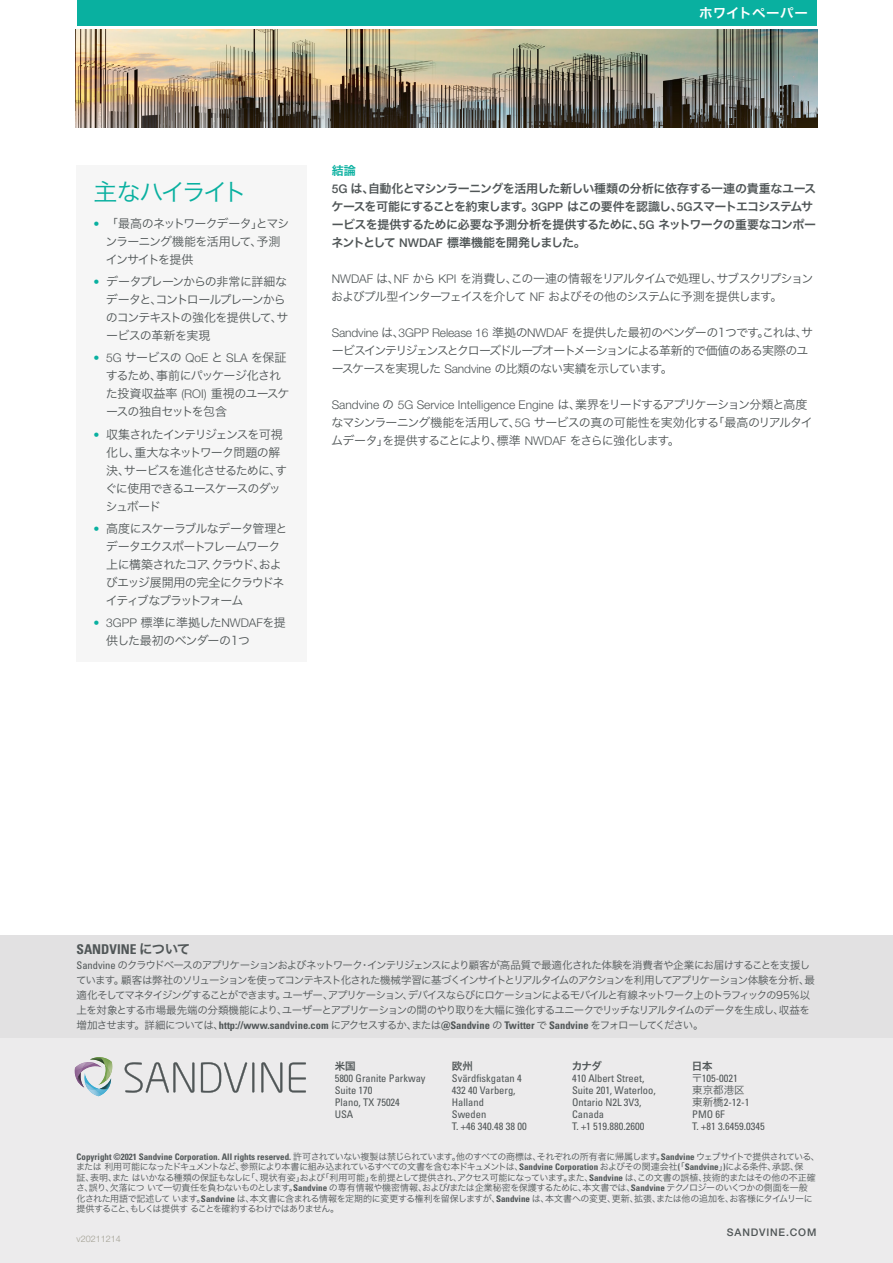
<style>
.page{position:relative;width:893px;height:1263px;background:#fff}
.page>*{position:absolute;margin:0;border:0;box-sizing:border-box;transform-origin:0 0}
.t1{font:24px "Hira Kaku Pro W3";letter-spacing:-.1em;color:#09b0a0}
.t2{font:700 condensed 13.5px "Univers LT Pro";color:#505657}
.t3{font:13.5px "Hira Kaku Pro W6";letter-spacing:.015em;color:#fff}
.t4{font:12px/18px "Hira Kaku Pro W3";letter-spacing:-.075em;color:#505657}
.t5{font:12px/18px "Hira Kaku Pro W6";letter-spacing:-.045em;color:#505657}
.t6{font:300 12px "Helvetica Neue LT Pro";color:#505657}
.t7{font:12px/18px "Hira Kaku Pro W3";letter-spacing:-.055em;color:#505657}
.t8{font:12px "Hira Kaku Pro W3";letter-spacing:-.045em;color:#505657}
.t9{font:10.5px/15px "Hira Kaku Pro W3";letter-spacing:-.085em;color:#505657}
.t10{font:condensed 10.5px/12px "Univers LT Pro";color:#505657}
.t11{font:700 condensed 10.5px "Univers LT Pro";color:#505657}
.t12{font:500 10.5px "Helvetica Neue LT Pro";letter-spacing:.08em;color:#505657}
.t13{font:10.5px "Hira Kaku Pro W6";letter-spacing:-.035em;color:#505657}
.t14{font:9px/10.5px "Hira Kaku Pro W3";letter-spacing:-.055em;color:#505657}
.t15{font:700 condensed 9px "Univers LT Pro";color:#505657}
.t16{font:300 9px "Helvetica Neue LT Pro";color:#a19f92}
.s1{font-family:"Helvetica Neue LT Pro";font-weight:500;color:#09b0a0}
.s2{font-family:"Helvetica Neue LT Pro";font-weight:300}
.s3{font-weight:500;color:#09b0a0}
.s4{font-family:"Hira Kaku Pro W3";font-weight:400}
.s5{color:#09b0a0}
.s6{font-family:"Helvetica Neue LT Pro";font-weight:500}
.s7{font-family:"Hira Kaku Pro W6";font-weight:400;font-stretch:normal}
.s8{font-family:"Univers LT Pro";font-stretch:condensed}
.s9{font-family:"Hira Kaku Pro W3";font-weight:400;font-stretch:normal}
.s10{font-family:"Hira Kaku Pro W3";font-stretch:normal}
.s11{font-family:"Univers LT Pro";font-weight:700;font-stretch:condensed}
</style>
<div class="page">
<div style="left:77px;top:0;width:739px;height:26px;background:#09b0a0"></div>
<img style="left:76px;top:30px;width:741px;height:98px">
<div style="left:0;top:975px;width:893px;height:288px;background:#ecebec"></div>
<div style="left:0;top:935px;width:893px;height:102px;background:#e2e1e2"></div>
<svg style="left:74px;top:1057px;width:39px;height:39px"></svg>
<img style="left:77px;top:1072px;width:7px;height:15px">
<svg style="left:125px;top:1062px;width:69px;height:31px"></svg>
<svg style="left:201px;top:1062px;width:53px;height:31px"></svg>
<svg style="left:261px;top:1062px;width:21px;height:31px"></svg>
<svg style="left:289px;top:1062px;width:17px;height:30px"></svg>
<div style="left:77px;top:166px;width:230px;height:496px;background:#f6f6f6"></div>
<p class="t3" style="left:699px;top:1px;width:110px">ホワイトペーパー</p>
<h1 class="t1" style="left:94px;top:171px;width:155px">主なハイライト</h1>
<p class="t4" style="left:106px;top:213px;width:185px;text-indent:-12px"><span class="s1">•</span> 「最高のネットワークデータ」とマシンラーニング機能を活用して、予測インサイトを提供</p>
<p class="t4" style="left:106px;top:272px;width:184px;text-indent:-12px"><span class="s1">•</span> データプレーンからの非常に詳細なデータと、コントロールプレーンからのコンテキストの強化を提供して、サービスの革新を実現</p>
<p class="t7" style="left:106px;top:348px;width:185px;text-indent:-12px"><span class="s1">•</span> <span class="s2">5G</span> サービスの <span class="s2">QoE</span> と <span class="s2">SLA</span> を保証するため、事前にパッケージ化された投資収益率 <span class="s2">(ROI)</span> 重視のユースケースの独自セットを包含</p>
<p class="t4" style="left:105px;top:424px;width:183px;text-indent:-12px"><span class="s1">•</span> 収集されたインテリジェンスを可視化し、重大なネットワーク問題の解決、サービスを進化させるために、すぐに使用できるユースケースのダッシュボード</p>
<p class="t4" style="left:106px;top:518px;width:183px;text-indent:-12px"><span class="s1">•</span> 高度にスケーラブルなデータ管理とデータエクスポートフレームワーク上に構築されたコア、クラウド、およびエッジ展開用の完全にクラウドネイティブなプラットフォーム</p>
<p class="t6" style="left:94px;top:615px;width:194px"><span class="s3">•</span> 3GPP <span class="s4">標準に準拠した</span>NWDAF<span class="s4">を提</span></p>
<p class="t8" style="left:106px;top:630px;width:145px">供した最初のベンダーの1つ</p>
<p class="t5" style="left:331px;top:161px;width:486px"><span class="s5">結論<br></span><span class="s6">5G</span> は、自動化とマシンラーニングを活用した新しい種類の分析に依存する一連の貴重なユースケースを可能にすることを約束します。<span class="s6">3GPP</span> はこの要件を認識し、<span class="s6">5G</span>スマートエコシステムサービスを提供するために必要な予測分析を提供するために、<span class="s6">5G</span> ネットワークの重要なコンポーネントとして <span class="s6">NWDAF</span> 標準機能を開発しました。</p>
<p class="t4" style="left:331px;top:269px;width:484px"><span class="s2">NWDAF</span> は、<span class="s2">NF</span> から <span class="s2">KPI</span> を消費し、この一連の情報をリアルタイムで処理し、サブスクリプションおよびプル型インターフェイスを介して <span class="s2">NF</span> およびその他のシステムに予測を提供します。</p>
<p class="t4" style="left:332px;top:323px;width:483px"><span class="s2">Sandvine</span> は、<span class="s2">3GPP Release 16</span> 準拠の<span class="s2">NWDAF</span> を提供した最初のベンダーの1つです。これは、サービスインテリジェンスとクローズドループオートメーションによる革新的で価値のある実際のユースケースを実現した <span class="s2">Sandvine</span> の比類のない実績を示しています。</p>
<p class="t6" style="left:332px;top:398px;width:477px">Sandvine <span class="s4">の</span> 5G Service Intelligence Engine <span class="s4">は、業界をリードするアプリケーション分類と高度</span></p>
<p class="t4" style="left:331px;top:413px;width:483px">なマシンラーニング機能を活用して、<span class="s2">5G</span> サービスの真の可能性を実効化する「最高のリアルタイムデータ」を提供することにより、標準 <span class="s2">NWDAF</span> をさらに強化します。</p>
<p class="t2" style="left:77px;top:941px;width:115px">SANDVINE <span class="s7">について</span></p>
<p class="t9" style="left:76px;top:957px;width:740px"><span class="s8">Sandvine</span> のクラウドベースのアプリケーションおよびネットワーク・インテリジェンスにより顧客が高品質で最適化された体験を消費者や企業にお届けすることを支援しています。顧客は弊社のソリューションを使ってコンテキスト化された機械学習に基づくインサイトとリアルタイムのアクションを利用してアプリケーション体験を分析、最適化そしてマネタイジングすることができます。ユーザー、アプリケーション、デバイスならびにロケーションによるモバイルと有線ネットワーク上のトラフィックの95％以上を対象とする市場最先端の分類機能により、ユーザーとアプリケーションの間のやり取りを大幅に強化するユニークでリッチなリアルタイムのデータを生成し、収益を</p>
<p class="t11" style="left:77px;top:1019px;width:628px"><span class="s9">増加させます。詳細については、</span>http://www.sandvine.com <span class="s9">にアクセスするか、または</span>@Sandvine <span class="s9">の</span> Twitter <span class="s9">で</span> Sandvine <span class="s9">をフォローしてください。</span></p>
<p class="t13" style="left:335px;top:1056px;width:22px">米国</p>
<p class="t10" style="left:335px;top:1072px;width:92px">5800 Granite Parkway<br>Suite 170<br>Plano, TX 75024<br>USA</p>
<p class="t13" style="left:452px;top:1056px;width:22px">欧州</p>
<p class="t10" style="left:452px;top:1072px;width:76px">Svärdfiskgatan 4<br>432 40 Varberg,<br>Halland<br>Sweden<br>T. +46 340.48 38 00</p>
<p class="t13" style="left:572px;top:1056px;width:32px">カナダ</p>
<p class="t10" style="left:572px;top:1072px;width:85px">410 Albert Street,<br>Suite 201, Waterloo,<br>Ontario N2L 3V3,<br>Canada<br>T. +1 519.880.2600</p>
<p class="t13" style="left:692px;top:1056px;width:22px">日本</p>
<p class="t10" style="left:692px;top:1072px;width:48px"><span class="s10">〒</span>105-0021</p>
<p class="t9" style="left:692px;top:1081px;width:54px">東京都港区</p>
<p class="t10" style="left:692px;top:1096px;width:74px"><span class="s10">東新橋</span>2-12-1<br>PMO 6F<br>T. +81 3.6459.0345</p>
<p class="t15" style="left:77px;top:1151px;width:745px">Copyright ©2021 Sandvine Corporation. All rights reserved. <span class="s9">許可されていない複製は禁じられています。他のすべての商標は、それぞれの所有者に帰属します。</span>Sandvine <span class="s9">ウェブサイトで提供されている、</span></p>
<p class="t14" style="left:76px;top:1161px;width:741px">または 利用可能になったドキュメントなど、参照により本書に組み込まれているすべての文書を含む本ドキュメントは、<span class="s11">Sandvine Corporation</span> およびその関連会社「<span class="s11">( Sandvine</span>」<span class="s11">)</span>による条件、承認、保<br>証、表明、また はいかなる種類の保証もなしに「、現状有姿」および「利用可能」を前提として提供され、アクセス可能になっています。また、<span class="s11">Sandvine</span> は、この文書の誤植、技術的またはその他の不正確さ、誤り、欠落につ いて一切責任を負わないものとします。<span class="s11">Sandvine</span> の専有情報や機密情報、および<span class="s11">/</span>または企業秘密を保護するために、本文書では、<span class="s11">Sandvine</span> テクノロジーのいくつかの側面を一般化された用語で記述して います。<span class="s11">Sandvine</span> は、本文書に含まれる情報を定期的に変更する権利を留保しますが、<span class="s11">Sandvine</span> は、本文書への変更、更新、拡張、または他の追加を、お客様にタイムリーに提供すること、もしくは提供す ることを確約するわけではありません。</p>
<p class="t12" style="left:727px;top:1226px;width:91px">SANDVINE.COM</p>
<p class="t16" style="left:77px;top:1233px;width:46px">v20211214</p>
</div>
